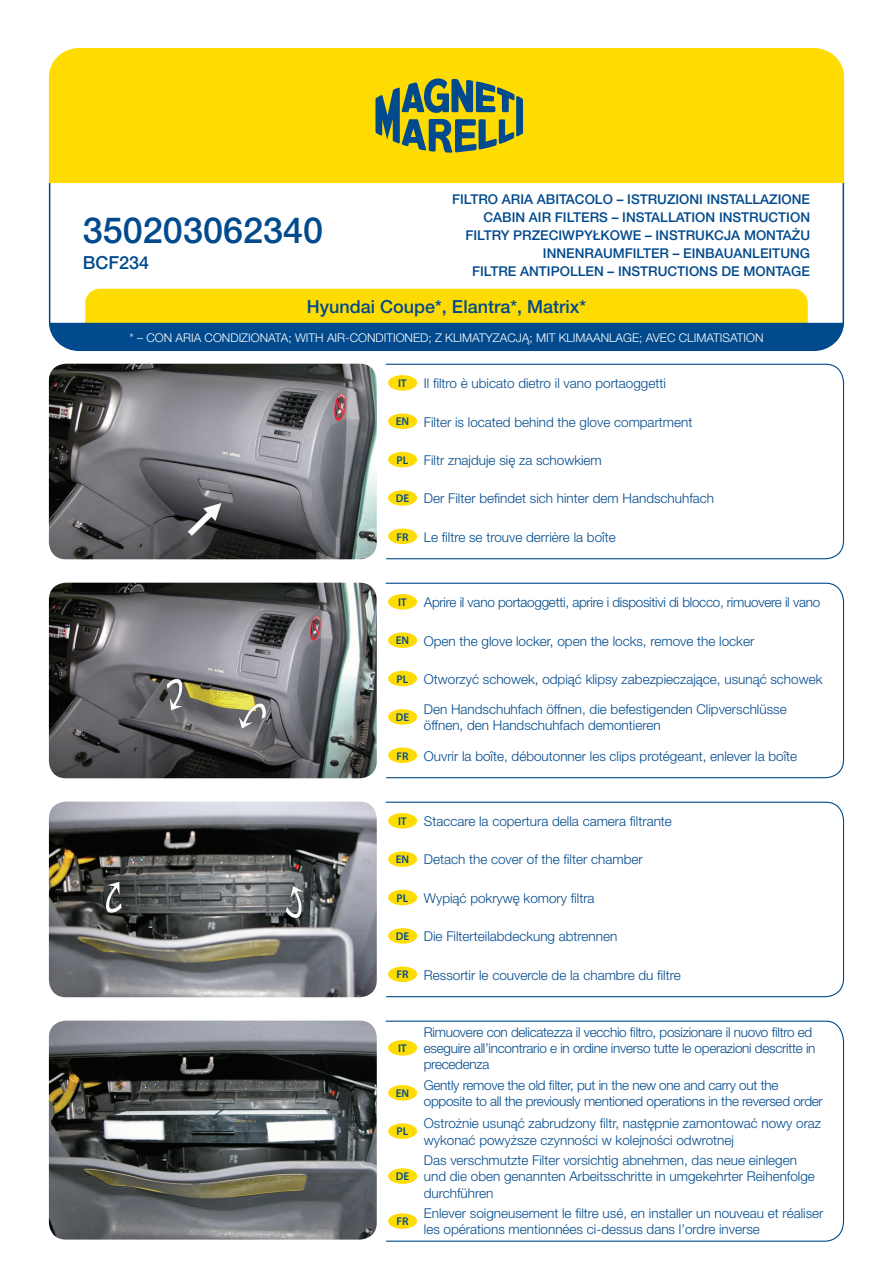
<style>
.page{position:relative;width:893px;height:1263px;background:#fff}
.page>*{position:absolute;margin:0;border:0;box-sizing:border-box;transform-origin:0 0}
.t1{font:500 36px "Helvetica Neue LT Pro";color:#004a8d}
.t2{font:500 18px "Helvetica Neue LT Pro";color:#004a8d}
.t3{font:300 13.5px/16.2px "Helvetica Neue Pl";color:#004a8d}
.t4{font:300 13.5px/16.2px "Helvetica Neue Pl";letter-spacing:-.02em;color:#004a8d}
.t5{font:500 13.5px/18px "Helvetica Neue LT Pro";color:#004a8d}
.t6{font:300 12px "Helvetica Neue Pl";color:#fff}
.t7{font:600 11.25px "Myriad Pro";color:#004a8d}
.s1{font-family:"Myriad Pro";font-weight:600;font-size:11.25px}
</style>
<div class="page">
<svg style="left:49px;top:289px;width:795px;height:62px;background:#8c9c4e"></svg>
<hr style="left:49px;top:183px;width:1px;height:140px;background:#004a8d">
<hr style="left:843px;top:183px;width:1px;height:140px;background:#004a8d">
<div style="left:49px;top:48px;width:795px;height:135px;background:#ffdc01"></div>
<svg style="left:375px;top:78px;width:148px;height:75px;background:#879742"></svg>
<svg style="left:385px;top:363px;width:460px;height:197px"></svg>
<img style="left:49px;top:364px;width:328px;height:195px">
<div style="left:388px;top:375px;width:29px;height:16px;background:#ffdc01;border-radius:50%"></div>
<div style="left:388px;top:413px;width:29px;height:16px;background:#ffdc01;border-radius:50%"></div>
<div style="left:388px;top:452px;width:29px;height:15px;background:#ffdc01;border-radius:50%"></div>
<div style="left:388px;top:490px;width:29px;height:16px;background:#ffdc01;border-radius:50%"></div>
<div style="left:388px;top:528px;width:29px;height:16px;background:#ffdc01;border-radius:50%"></div>
<svg style="left:385px;top:582px;width:460px;height:197px"></svg>
<img style="left:49px;top:583px;width:328px;height:195px">
<div style="left:388px;top:594px;width:29px;height:16px;background:#ffdc01;border-radius:50%"></div>
<div style="left:388px;top:632px;width:29px;height:16px;background:#ffdc01;border-radius:50%"></div>
<div style="left:388px;top:671px;width:29px;height:15px;background:#ffdc01;border-radius:50%"></div>
<div style="left:388px;top:709px;width:29px;height:16px;background:#ffdc01;border-radius:50%"></div>
<div style="left:388px;top:747px;width:29px;height:16px;background:#ffdc01;border-radius:50%"></div>
<svg style="left:385px;top:801px;width:460px;height:197px"></svg>
<img style="left:49px;top:802px;width:328px;height:195px">
<div style="left:388px;top:813px;width:29px;height:15px;background:#ffdc01;border-radius:50%"></div>
<div style="left:388px;top:851px;width:29px;height:16px;background:#ffdc01;border-radius:50%"></div>
<div style="left:388px;top:890px;width:29px;height:15px;background:#ffdc01;border-radius:50%"></div>
<div style="left:388px;top:928px;width:29px;height:16px;background:#ffdc01;border-radius:50%"></div>
<div style="left:388px;top:966px;width:29px;height:16px;background:#ffdc01;border-radius:50%"></div>
<svg style="left:385px;top:1020px;width:460px;height:222px"></svg>
<img style="left:49px;top:1020px;width:328px;height:219px">
<div style="left:388px;top:1040px;width:29px;height:15px;background:#ffdc01;border-radius:50%"></div>
<div style="left:388px;top:1085px;width:29px;height:15px;background:#ffdc01;border-radius:50%"></div>
<div style="left:388px;top:1123px;width:29px;height:16px;background:#ffdc01;border-radius:50%"></div>
<div style="left:388px;top:1168px;width:29px;height:16px;background:#ffdc01;border-radius:50%"></div>
<div style="left:388px;top:1213px;width:29px;height:16px;background:#ffdc01;border-radius:50%"></div>
<p class="t5" style="left:483px;top:190px;width:328px;text-indent:-31px">FILTRO ARIA ABITACOLO – ISTRUZIONI INSTALLAZIONE<br>CABIN</p>
<p class="t5" style="left:529px;top:208px;width:9px">AIR</p>
<p class="t5" style="left:555px;top:208px;width:17px">FILTERS</p>
<p class="t5" style="left:612px;top:208px;width:200px">– INSTALLATION INSTRUCTION</p>
<h1 class="t1" style="left:83px;top:209px;width:242px">350203062340</h1>
<h2 class="t2" style="left:83px;top:252px;width:68px">BC F234</h2>
<h2 class="t2" style="left:307px;top:296px;width:281px">HYUNDAI COUPE*, ELANTRA*, MATRIX*</h2>
<p class="t5" style="left:465px;top:226px;width:16px">FILTR</p>
<p class="t5" style="left:501px;top:226px;width:31px">Y PRZECI</p>
<p class="t5" style="left:562px;top:226px;width:249px">WPYŁKOWE – INSTRUKCJA MONTAŻU</p>
<p class="t5" style="left:543px;top:244px;width:10px">INNENRAUM</p>
<p class="t5" style="left:625px;top:244px;width:16px">FILTER</p>
<p class="t5" style="left:673px;top:244px;width:139px">– EINBAUANLEITUNG</p>
<p class="t5" style="left:472px;top:262px;width:16px">FILTRE</p>
<p class="t5" style="left:520px;top:262px;width:9px">ANTI</p>
<p class="t5" style="left:551px;top:262px;width:19px">POLLEN</p>
<p class="t5" style="left:607px;top:262px;width:204px">– INSTRUCTIONS DE MONTAGE</p>
<p class="t6" style="left:129px;top:330px;width:635px">* – CON ARIA CONDIZIONATA; WITH AIR-CONDITIONED; Z KLIMATYZACJĄ; MIT KLIMAANLAGE; AVEC CLIMATISATION</p>
<p class="t7" style="left:398px;top:376px;width:10px">IT</p>
<p class="t3" style="left:424px;top:375px;width:244px">Il filtro è ubicato dietro il vano portaoggetti</p>
<p class="t3" style="left:396px;top:413px;width:298px"><span class="s1">EN</span> Filter is located behind the glove compartment</p>
<p class="t3" style="left:396px;top:452px;width:207px"><span class="s1">PL</span> Filtr znajduje się za schowkiem</p>
<p class="t3" style="left:396px;top:490px;width:320px"><span class="s1">DE</span> Der Filter befindet sich hinter dem Handschuhfach</p>
<p class="t3" style="left:396px;top:528px;width:221px"><span class="s1">FR</span> Le filtre se trouve derrière la boîte</p>
<p class="t7" style="left:398px;top:595px;width:10px">IT</p>
<p class="t4" style="left:424px;top:594px;width:398px">Aprire il vano portaoggetti, aprire i dispositivi di blocco, rimuovere il vano</p>
<p class="t3" style="left:396px;top:632px;width:360px"><span class="s1">EN</span> Open the glove locker, open the locks, remove the locker</p>
<p class="t3" style="left:396px;top:671px;width:427px"><span class="s1">PL</span> Otworzyć schowek, odpiąć klipsy zabezpieczające, usunąć schowek</p>
<p class="t7" style="left:396px;top:710px;width:15px">DE</p>
<p class="t3" style="left:424px;top:701px;width:364px">Den Handschuhfach öffnen, die befestigenden Clipverschlüsse öffnen, den Handschuhfach demontieren</p>
<p class="t3" style="left:396px;top:747px;width:402px"><span class="s1">FR</span> Ouvrir la boîte, déboutonner les clips protégeant, enlever la boîte</p>
<p class="t7" style="left:398px;top:813px;width:10px">IT</p>
<p class="t3" style="left:424px;top:813px;width:250px">Staccare la copertura della camera filtrante</p>
<p class="t3" style="left:396px;top:851px;width:248px"><span class="s1">EN</span> Detach the cover of the filter chamber</p>
<p class="t3" style="left:396px;top:890px;width:200px"><span class="s1">PL</span> Wypiąć pokrywę komory filtra</p>
<p class="t3" style="left:396px;top:928px;width:223px"><span class="s1">DE</span> Die Filterteilabdeckung abtrennen</p>
<p class="t3" style="left:396px;top:966px;width:286px"><span class="s1">FR</span> Ressortir le couvercle de la chambre du filtre</p>
<p class="t7" style="left:398px;top:1040px;width:10px">IT</p>
<p class="t4" style="left:424px;top:1024px;width:393px">Rimuovere con delicatezza il vecchio filtro, posizionare il nuovo filtro ed eseguire all’incontrario e in ordine inverso tutte le operazioni descritte in precedenza</p>
<p class="t7" style="left:396px;top:1085px;width:15px">EN</p>
<p class="t4" style="left:424px;top:1077px;width:400px">Gently remove the old filter, put in the new one and carry out the opposite to all the previously mentioned operations in the reversed order</p>
<p class="t7" style="left:396px;top:1124px;width:13px">PL</p>
<p class="t3" style="left:424px;top:1115px;width:399px">Ostrożnie usunąć zabrudzony filtr, następnie zamontować nowy oraz wykonać powyższe czynności w kolejności odwrotnej</p>
<p class="t7" style="left:396px;top:1169px;width:15px">DE</p>
<p class="t3" style="left:424px;top:1152px;width:393px">Das verschmutzte Filter vorsichtig abnehmen, das neue einlegen und die oben genannten Arbeitsschritte in umgekehrter Reihenfolge durchführen</p>
<p class="t7" style="left:396px;top:1214px;width:14px">FR</p>
<p class="t3" style="left:424px;top:1205px;width:401px">Enlever soigneusement le filtre usé, en installer un nouveau et réaliser les opérations mentionnées ci-dessus dans l’ordre inverse</p>
</div>
